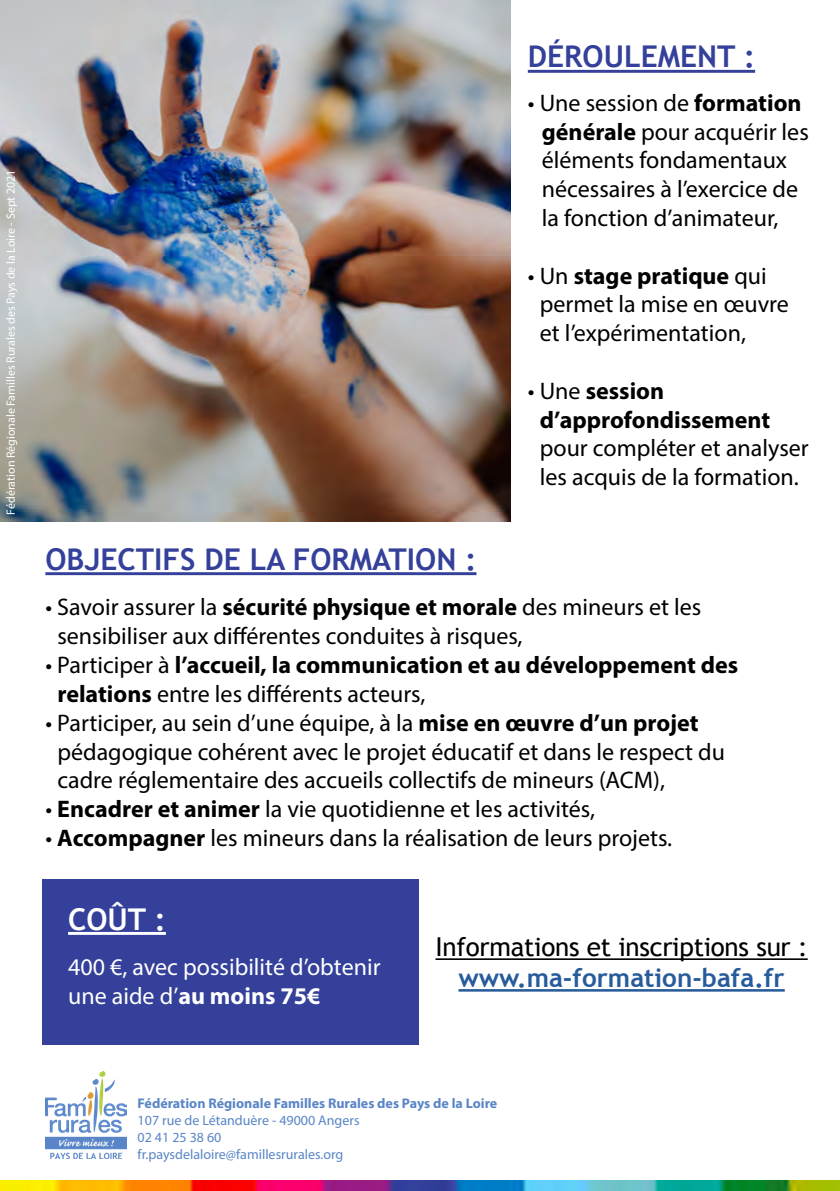
<style>
.page{position:relative;width:840px;height:1191px;background:#fff}
.page>*{position:absolute;margin:0;border:0;box-sizing:border-box;transform-origin:0 0}
.t1{font:700 30px "Trebuchet MS";color:#34409a}
.t2{font:700 30px "Trebuchet MS";color:#fff}
.t3{font:26px "Trebuchet MS";letter-spacing:-.01em;color:#000}
.t4{font:700 26px "Trebuchet MS";color:#275b9b}
.t5{font:24px/28.8px "Myriad Pro";color:#000}
.t6{font:700 24px/28.8px "Myriad Pro";color:#000}
.t7{font:24px/28.8px "Myriad Pro";color:#fff}
.t8{font:14px/16.8px "Myriad Pro";color:#5985c7}
.t9{font:700 14px "Myriad Pro";color:#5985c7}
.t10{font:12px "Myriad Pro";color:#fff}
.s1{font-weight:700}
.s2{font-weight:400}
</style>
<div class="page">
<hr style="left:45px;top:572px;width:431px;height:3px;background:#34409a">
<hr style="left:527px;top:70px;width:227px;height:3px;background:#34409a">
<hr style="left:435px;top:958px;width:372px;height:2px;background:#000">
<hr style="left:458px;top:989px;width:326px;height:2px;background:#275b9b">
<img style="left:0;top:1180px;width:839px;height:11px">
<div style="left:43px;top:879px;width:375px;height:165px;background:#34409a"></div>
<hr style="left:68px;top:932px;width:98px;height:3px;background:#fff">
<img style="left:0;top:0;width:510px;height:522px">
<img style="left:45px;top:1071px;width:82px;height:87px">
<p class="t10" style="left:3px;top:514px;width:347px;rotate:-90deg">Fédération Régionale Familles Rurales des Pays de la Loire - Sept 2021</p>
<p class="t1" style="left:527px;top:38px;width:229px">DÉROULEMENT :</p>
<p class="t5" style="left:541px;top:88px;width:268px;text-indent:-14px">• Une session de <span class="s1">formation générale</span> pour acquérir les éléments fondamentaux nécessaires à l’exercice de la fonction d’animateur,</p>
<p class="t5" style="left:539px;top:261px;width:250px;text-indent:-12px">• Un <span class="s1">stage pratique</span> qui permet la mise en œuvre et l’expérimentation,</p>
<p class="t6" style="left:539px;top:375px;width:232px;text-indent:-12px"><span class="s2">• Une</span> session d’approfondissement</p>
<p class="t5" style="left:539px;top:433px;width:270px">pour compléter et analyser les acquis de la formation.</p>
<p class="t1" style="left:45px;top:540px;width:432px">OBJECTIFS DE LA FORMATION :</p>
<p class="t5" style="left:57px;top:592px;width:645px;text-indent:-12px">• Savoir assurer la <span class="s1">sécurité physique et morale</span> des mineurs et les sensibiliser aux différentes conduites à risques,</p>
<p class="t6" style="left:57px;top:650px;width:681px;text-indent:-12px"><span class="s2">• Participer à</span> l’accueil, la communication et au développement des relations <span class="s2">entre les différents acteurs,</span></p>
<p class="t5" style="left:57px;top:708px;width:668px;text-indent:-12px">• Participer, au sein d’une équipe, à la <span class="s1">mise en œuvre d’un projet </span>pédagogique cohérent avec le projet éducatif et dans le respect du cadre réglementaire des accueils collectifs de mineurs (ACM),</p>
<p class="t5" style="left:45px;top:794px;width:551px">• <span class="s1">Encadrer et animer</span> la vie quotidienne et les activités,</p>
<p class="t5" style="left:45px;top:823px;width:628px">• <span class="s1">Accompagner</span> les mineurs dans la réalisation de leurs projets.</p>
<p class="t2" style="left:68px;top:900px;width:99px">COÛT :</p>
<p class="t7" style="left:68px;top:952px;width:314px">400 €, avec possibilité d’obtenir une aide d’<span class="s1">au moins 75€</span></p>
<p class="t3" style="left:435px;top:931px;width:373px">Informations et inscriptions sur :</p>
<p class="t4" style="left:458px;top:961px;width:327px">www.ma-formation-bafa.fr</p>
<p class="t9" style="left:137px;top:1094px;width:361px">Fédération Régionale Familles Rurales des Pays de la Loire</p>
<p class="t8" style="left:137px;top:1111px;width:223px">107 rue de Létanduère - 49000 Angers<br>02 41 25 38 60 fr.paysdelaloire@famillesrurales.org</p>
</div>
